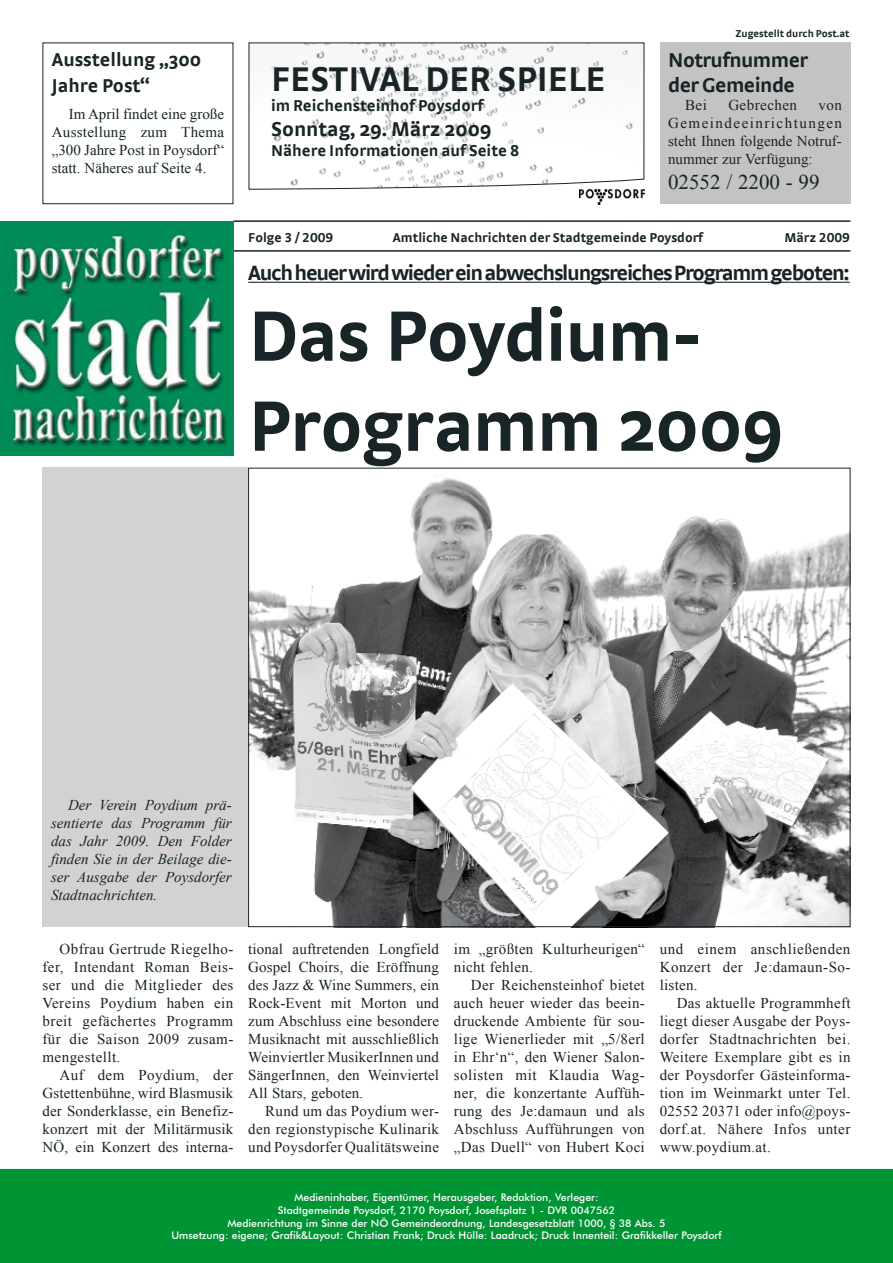
<style>
.page{position:relative;width:893px;height:1263px;background:#fff}
.page>*{position:absolute;margin:0;border:0;box-sizing:border-box;transform-origin:0 0}
.t1{font:75px/90px "Strada";letter-spacing:-.015em;color:#182426}
.t2{font:36px "Strada";color:#182426}
.t3{font:21.75px "Strada";letter-spacing:-.06em;color:#182426}
.t4{font:700 21px/25.2px "Strada TF";letter-spacing:-.025em;color:#182426}
.t5{font:21px "Strada";color:#182426}
.t6{font:21px "Times New Roman";color:#182426}
.t7{font:19.5px/25.2px "Strada";color:#182426}
.t8{font:16.5px "Strada";color:#182426}
.t9{font:15px/18px "Times New Roman";letter-spacing:.02em;color:#182426;text-align:justify}
.t10{font:italic 15px/18px "Times New Roman";color:#182426;text-align:justify}
.t11{font:700 13.5px "Strada TF";color:#182426}
.t12{font:500 10.5px/12.6px "Futura BT";color:#fff;text-align:center}
.t13{font:700 10.5px "Strada TF";color:#182426}
</style>
<div class="page">
<hr style="left:233px;top:220px;width:617px;height:2px;background:#182426">
<hr style="left:233px;top:250px;width:617px;height:2px;background:#182426">
<div style="left:0;top:1169px;width:893px;height:94px;background:#009534"></div>
<img style="left:0;top:221px;width:233px;height:234px">
<div style="left:43px;top:468px;width:205px;height:459px;background:#d3d1d2"></div>
<div style="left:660px;top:43px;width:190px;height:161px;background:#c4c3c4"></div>
<img style="left:250px;top:476px;width:598px;height:449px">
<svg style="left:248px;top:42px;width:397px;height:148px"></svg>
<img style="left:579px;top:190px;width:66px;height:14px">
<hr style="left:248px;top:282px;width:602px;height:1px;background:#182426">
<h3 class="t7" style="left:52px;top:47px;width:151px">Ausstellung „300<br>Jahre Post“</h3>
<p class="t9" style="left:52px;top:104px;width:174px;text-indent:17px">Im April findet eine große Ausstellung zum Thema „300 Jahre Post in Poysdorf“ statt. Näheres auf Seite 4.</p>
<h2 class="t2" style="left:271px;top:58px;width:336px">FESTIVAL DER SPIELE</h2>
<p class="t8" style="left:271px;top:96px;width:214px">im Reichensteinhof Poysdorf</p>
<h3 class="t5" style="left:271px;top:117px;width:222px">Sonntag, 29. März 2009</h3>
<p class="t8" style="left:271px;top:141px;width:250px">Nähere Informationen auf Seite 8</p>
<p class="t13" style="left:735px;top:27px;width:116px">Zugestellt durch Post.at</p>
<h3 class="t4" style="left:668px;top:47px;width:141px">Notrufnummer der Gemeinde</h3>
<p class="t9" style="left:685px;top:96px;width:23px">Bei</p>
<p class="t9" style="left:728px;top:96px;width:70px">Gebrechen</p>
<p class="t9" style="left:668px;top:96px;width:175px;text-indent:150px">von Gemeindeeinrichtungen steht Ihnen folgende Notruf&shy;nummer zur Verfügung:</p>
<h3 class="t6" style="left:668px;top:168px;width:153px">02552 / 2200 - 99</h3>
<p class="t11" style="left:248px;top:229px;width:87px">Folge 3 / 2009</p>
<p class="t11" style="left:393px;top:229px;width:312px">Amtliche Nachrichten der Stadtgemeinde Poysdorf</p>
<p class="t11" style="left:784px;top:229px;width:67px">März 2009</p>
<h3 class="t3" style="left:248px;top:260px;width:603px">Auch heuer wird wieder ein abwechslungsreiches Programm geboten:</h3>
<h1 class="t1" style="left:248px;top:288px;width:537px">Das Poydium-<br>Programm 2009</h1>
<p class="t10" style="left:51px;top:796px;width:182px;text-indent:17px">Der Verein Poydium prä&shy;sentierte das Programm für das Jahr 2009. Den Folder finden Sie in der Beilage die&shy;ser Ausgabe der Poysdorfer Stadtnachrichten.</p>
<p class="t9" style="left:43px;top:940px;width:192px;text-indent:17px">Obfrau Gertrude Riegelho&shy;fer, Intendant Roman Beis&shy;ser und die Mitglieder des Vereins Poydium haben ein breit gefächertes Programm für die Saison 2009 zusam&shy;mengestellt.</p>
<p class="t9" style="left:43px;top:1066px;width:192px;text-indent:17px">Auf dem Poydium, der Gstettenbühne, wird Blasmusik der Sonderklasse, ein Benefiz&shy;konzert mit der Militärmusik NÖ, ein Konzert des interna-</p>
<p class="t9" style="left:248px;top:940px;width:192px">tional auftretenden Longfield Gospel Choirs, die Eröffnung des Jazz &amp; Wine Summers, ein Rock-Event mit Morton und zum Abschluss eine besondere Musiknacht mit ausschließlich Weinviertler MusikerInnen und SängerInnen, den Weinviertel All Stars, geboten.</p>
<p class="t9" style="left:248px;top:1102px;width:192px;text-indent:17px">Rund um das Poydium wer&shy;den regionstypische Kulinarik und Poysdorfer Qualitätsweine</p>
<p class="t9" style="left:454px;top:940px;width:192px">im „größten Kulturheurigen“ nicht fehlen.</p>
<p class="t9" style="left:454px;top:976px;width:192px;text-indent:17px">Der Reichensteinhof bietet auch heuer wieder das beein&shy;druckende Ambiente für sou&shy;lige Wienerlieder mit „5/8erl in Ehr‘n“, den Wiener Salon&shy;solisten mit Klaudia Wag&shy;ner, die konzertante Auffüh&shy;rung des Je:damaun und als Abschluss Aufführungen von „Das Duell“ von Hubert Koci</p>
<p class="t9" style="left:660px;top:940px;width:192px">und einem anschließenden Konzert der Je:damaun-So&shy;listen.</p>
<p class="t9" style="left:660px;top:994px;width:192px;text-indent:17px">Das aktuelle Programmheft liegt dieser Ausgabe der Poys&shy;dorfer Stadtnachrichten bei.<br>Weitere Exemplare gibt es in der Poysdorfer Gästeinforma&shy;tion im Weinmarkt unter Tel.<br>02552 20371 oder info@poys&shy;dorf.at. Nähere Infos unter www.poydium.at.</p>
<p class="t12" style="left:171px;top:1191px;width:552px">Medieninhaber, Eigentümer, Herausgeber, Redaktion, Verleger:<br>Stadtgemeinde Poysdorf, 2170 Poysdorf, Josefsplatz 1 - DVR 0047562<br>Medienrichtung im Sinne der NÖ Gemeindeordnung, Landesgesetzblatt 1000, § 38 Abs. 5<br>Umsetzung: eigene; Grafik&amp;Layout: Christian Frank; Druck Hülle: Laadruck; Druck Innenteil: Grafikkeller Poysdorf</p>
</div>
